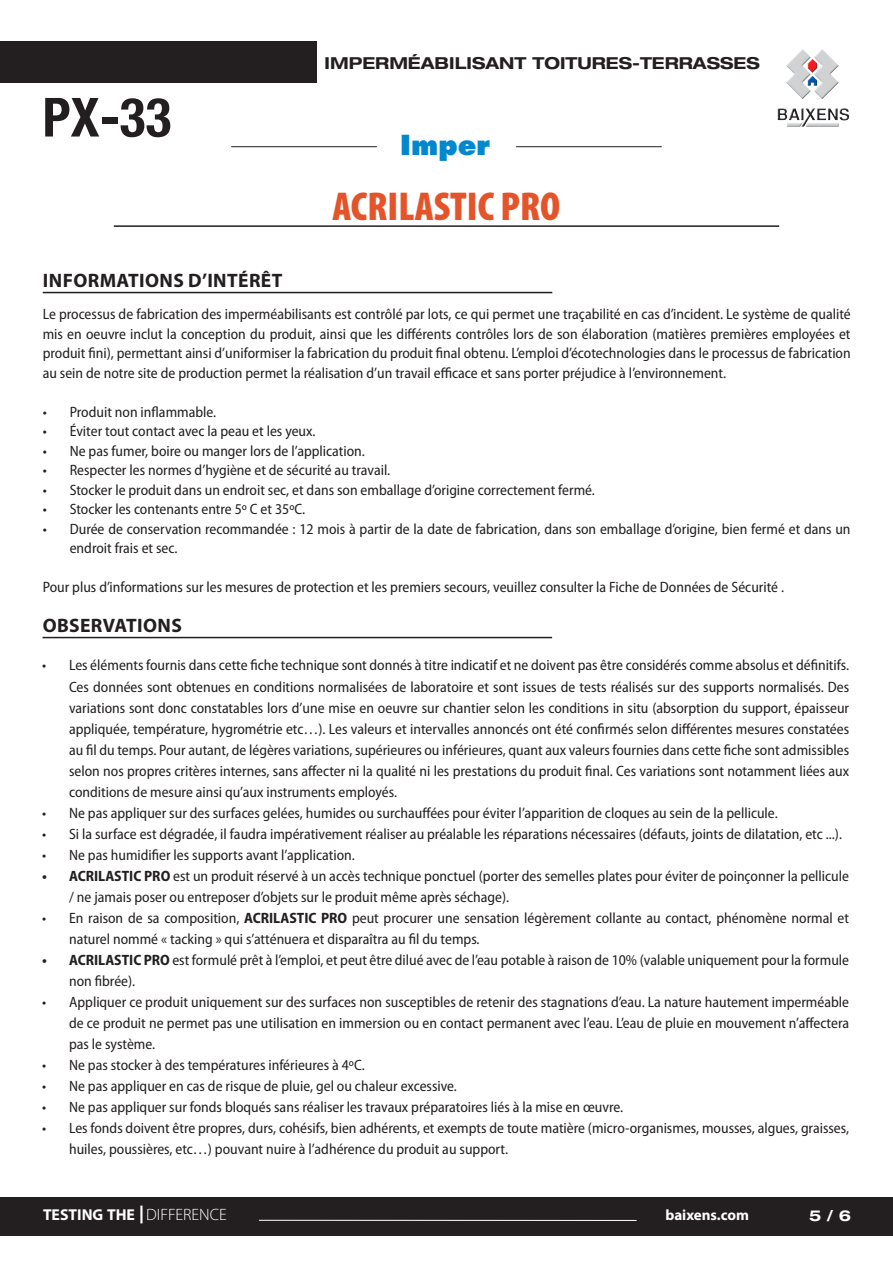
<style>
.page{position:relative;width:893px;height:1263px;background:#fff}
.page>*{position:absolute;margin:0;border:0;box-sizing:border-box;transform-origin:0 0}
.t1{font:700 condensed 54px "Helvetica Neue";color:#231f20}
.t2{font:900 condensed 40.5px "Myriad Pro";color:#e4542a}
.t3{font:800 27px "Futura";color:#0088ce}
.t4{font:700 19.5px "Myriad Pro";letter-spacing:.02em;color:#231f20}
.t5{font:700 expanded 16.5px "Helvetica Neue";color:#231f20}
.t6{font:700 15.75px "Myriad Pro";color:#fff}
.t7{font:semi-condensed 15px/21px "Myriad Pro";color:#231f20}
.t8{font:700 15px "Myriad Pro";color:#fff}
.t9{font:700 expanded 15px "Helvetica Neue";color:#fff}
.s1{font-weight:700}
.s2{font-weight:300;font-size:16.5px}
</style>
<div class="page">
<div style="left:1px;top:42px;width:316px;height:41px;background:#231f20"></div>
<img style="left:777px;top:49px;width:72px;height:78px">
<hr style="left:114px;top:225px;width:665px;height:2px;background:#231f20">
<hr style="left:231px;top:146px;width:146px;height:1px;background:#231f20">
<hr style="left:516px;top:146px;width:146px;height:1px;background:#231f20">
<div style="left:0;top:1196px;width:893px;height:39px;background:#231f20"></div>
<hr style="left:140px;top:1205px;width:3px;height:18px;background:#fff">
<hr style="left:259px;top:1220px;width:378px;height:1px;background:#fff">
<hr style="left:43px;top:637px;width:509px;height:1px;background:#231f20">
<hr style="left:43px;top:292px;width:509px;height:1px;background:#231f20">
<h1 class="t1" style="left:43px;top:85px;width:130px">PX-33</h1>
<h3 class="t4" style="left:43px;top:267px;width:241px">INFORMATIONS D’INTÉRÊT</h3>
<p class="t5" style="left:325px;top:52px;width:437px">IMPERMÉABILISANT TOITURES-TERRASSES</p>
<h3 class="t3" style="left:400px;top:128px;width:91px">Imper</h3>
<h2 class="t2" style="left:333px;top:184px;width:229px">ACRILASTIC PRO</h2>
<p class="t7" style="left:43px;top:305px;width:809px;line-height:19.5px;text-align:justify">Le processus de fabrication des imperméabilisants est contrôlé par lots, ce qui permet une traçabilité en cas d’incident. Le système de qualité mis en oeuvre inclut la conception du produit, ainsi que les différents contrôles lors de son élaboration (matières premières employées et produit fini), permettant ainsi d’uniformiser la fabrication du produit final obtenu. L’emploi d’écotechnologies dans le processus de fabrication au sein de notre site de production permet la réalisation d’un travail efficace et sans porter préjudice à l’environnement.</p>
<p class="t7" style="left:43px;top:402px;width:175px">• Produit non inflammable.</p>
<p class="t7" style="left:43px;top:421px;width:274px">• Éviter tout contact avec la peau et les yeux.</p>
<p class="t7" style="left:43px;top:441px;width:324px">• Ne pas fumer, boire ou manger lors de l’application.</p>
<p class="t7" style="left:43px;top:460px;width:349px">• Respecter les normes d’hygiène et de sécurité au travail.</p>
<p class="t7" style="left:43px;top:480px;width:554px">• Stocker le produit dans un endroit sec, et dans son emballage d’origine correctement fermé.</p>
<p class="t7" style="left:43px;top:499px;width:264px">• Stocker les contenants entre 5º C et 35ºC.</p>
<p class="t7" style="left:70px;top:519px;width:782px;line-height:19.5px;text-indent:-27px">• Durée de conservation recommandée : 12 mois à partir de la date de fabrication, dans son emballage d’origine, bien fermé et dans un endroit frais et sec.</p>
<p class="t7" style="left:43px;top:577px;width:743px">Pour plus d’informations sur les mesures de protection et les premiers secours, veuillez consulter la Fiche de Données de Sécurité .</p>
<h3 class="t4" style="left:43px;top:612px;width:141px">OBSERVATIONS</h3>
<p class="t7" style="left:69px;top:655px;width:782px;text-align:justify;text-indent:-27px">• Les éléments fournis dans cette fiche technique sont donnés à titre indicatif et ne doivent pas être considérés comme absolus et définitifs.<br>Ces données sont obtenues en conditions normalisées de laboratoire et sont issues de tests réalisés sur des supports normalisés. Des variations sont donc constatables lors d’une mise en oeuvre sur chantier selon les conditions in situ (absorption du support, épaisseur appliquée, température, hygrométrie etc…). Les valeurs et intervalles annoncés ont été confirmés selon différentes mesures constatées au fil du temps. Pour autant, de légères variations, supérieures ou inférieures, quant aux valeurs fournies dans cette fiche sont admissibles selon nos propres critères internes, sans affecter ni la qualité ni les prestations du produit final. Ces variations sont notamment liées aux conditions de mesure ainsi qu’aux instruments employés.</p>
<p class="t7" style="left:42px;top:802px;width:737px">• Ne pas appliquer sur des surfaces gelées, humides ou surchauffées pour éviter l’apparition de cloques au sein de la pellicule.</p>
<p class="t7" style="left:42px;top:823px;width:801px">• Si la surface est dégradée, il faudra impérativement réaliser au préalable les réparations nécessaires (défauts, joints de dilatation, etc ...).</p>
<p class="t7" style="left:42px;top:844px;width:314px">• Ne pas humidifier les supports avant l’application.</p>
<p class="t7" style="left:69px;top:865px;width:781px;text-indent:-27px"><span class="s1">• ACRILASTIC PRO</span> est un produit réservé à un accès technique ponctuel (porter des semelles plates pour éviter de poinçonner la pellicule / ne jamais poser ou entreposer d’objets sur le produit même après séchage).</p>
<p class="t7" style="left:69px;top:907px;width:781px;text-indent:-27px">• En raison de sa composition, <span class="s1">ACRILASTIC PRO</span> peut procurer une sensation légèrement collante au contact, phénomène normal et naturel nommé « tacking » qui s’atténuera et disparaîtra au fil du temps.</p>
<p class="t7" style="left:69px;top:949px;width:782px;text-indent:-27px"><span class="s1">• ACRILASTIC PRO</span> est formulé prêt à l’emploi, et peut être dilué avec de l’eau potable à raison de 10% (valable uniquement pour la formule non fibrée).</p>
<p class="t7" style="left:69px;top:991px;width:782px;text-align:justify;text-indent:-27px">• Appliquer ce produit uniquement sur des surfaces non susceptibles de retenir des stagnations d’eau. La nature hautement imperméable de ce produit ne permet pas une utilisation en immersion ou en contact permanent avec l’eau. L’eau de pluie en mouvement n’affectera pas le système.</p>
<p class="t7" style="left:42px;top:1054px;width:324px">• Ne pas stocker à des températures inférieures à 4ºC.</p>
<p class="t7" style="left:42px;top:1075px;width:416px">• Ne pas appliquer en cas de risque de pluie, gel ou chaleur excessive.</p>
<p class="t7" style="left:42px;top:1096px;width:583px">• Ne pas appliquer sur fonds bloqués sans réaliser les travaux préparatoires liés à la mise en œuvre.</p>
<p class="t7" style="left:69px;top:1117px;width:782px;text-indent:-27px">• Les fonds doivent être propres, durs, cohésifs, bien adhérents, et exempts de toute matière (micro-organismes, mousses, algues, graisses, huiles, poussières, etc…) pouvant nuire à l’adhérence du produit au support.</p>
<p class="t6" style="left:43px;top:1204px;width:185px">TESTING THE <span class="s2">DIFFERENCE</span></p>
<p class="t8" style="left:665px;top:1205px;width:85px">baixens.com</p>
<p class="t9" style="left:809px;top:1206px;width:43px">5 / 6</p>
</div>
